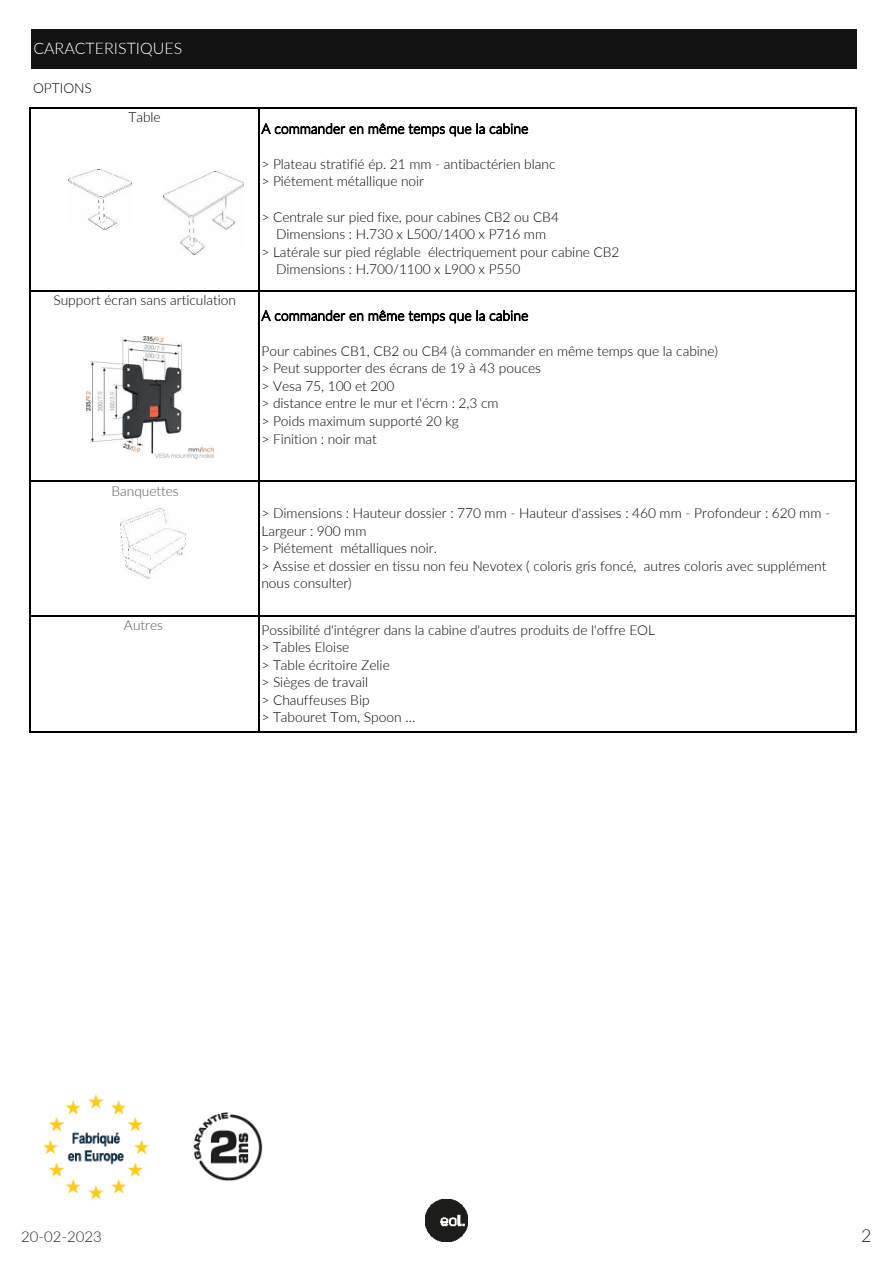
<style>
.page{position:relative;width:893px;height:1263px;background:#fff}
.page>*{position:absolute;margin:0;border:0;box-sizing:border-box;transform-origin:0 0}
.t1{font:300 18px "Lato";color:#231f20}
.t2{font:300 15.9px "Lato";color:#fff}
.t3{font:300 15px "Lato";color:#231f20}
.t4{font:300 13.8px/17.5px "Lato";color:#000}
.t5{font:300 13.8px "Lato";letter-spacing:-.005em;color:#53565a}
</style>
<div class="page">
<img style="left:425px;top:1199px;width:43px;height:43px">
<div style="left:31px;top:29px;width:825px;height:39px;background:#131313"></div>
<hr style="left:30px;top:107px;width:1px;height:625px;background:#000">
<hr style="left:258px;top:108px;width:1px;height:624px;background:#000">
<hr style="left:856px;top:108px;width:1px;height:624px;background:#000">
<hr style="left:31px;top:107px;width:826px;height:1px;background:#000">
<hr style="left:31px;top:291px;width:826px;height:1px;background:#000">
<hr style="left:31px;top:481px;width:826px;height:1px;background:#000">
<hr style="left:31px;top:615px;width:826px;height:1px;background:#000">
<hr style="left:31px;top:731px;width:826px;height:1px;background:#000">
<img style="left:68px;top:169px;width:64px;height:61px">
<img style="left:163px;top:171px;width:80px;height:83px">
<img style="left:120px;top:508px;width:65px;height:71px">
<img style="left:86px;top:336px;width:128px;height:122px">
<img style="left:43px;top:1094px;width:220px;height:106px">
<p class="t2" style="left:33px;top:37px;width:150px">CARACTERISTIQUES</p>
<p class="t4" style="left:33px;top:79px;width:60px">OPTIONS</p>
<p class="t4" style="left:129px;top:108px;width:34px">Table</p>
<p class="t4" style="left:53px;top:291px;width:184px">Support écran sans articulation</p>
<p class="t5" style="left:112px;top:481px;width:69px">Banquettes</p>
<p class="t5" style="left:124px;top:615px;width:41px">Autres</p>
<p class="t4" style="left:261px;top:119px;width:268px">A commander en même temps que la cabine</p>
<p class="t4" style="left:261px;top:154px;width:295px">&gt; Plateau stratifié ép. 21 mm - antibactérien blanc &gt; Piétement métallique noir</p>
<p class="t4" style="left:261px;top:207px;width:299px">&gt; Centrale sur pied fixe, pour cabines CB2 ou CB4</p>
<p class="t4" style="left:276px;top:225px;width:272px">Dimensions : H.730 x L500/1400 x P716 mm</p>
<p class="t4" style="left:261px;top:242px;width:359px">&gt; Latérale sur pied réglable électriquement pour cabine CB2</p>
<p class="t4" style="left:276px;top:260px;width:246px">Dimensions : H.700/1100 x L900 x P550</p>
<p class="t4" style="left:261px;top:306px;width:268px">A commander en même temps que la cabine</p>
<p class="t4" style="left:261px;top:341px;width:458px">Pour cabines CB1, CB2 ou CB4 (à commander en même temps que la cabine) &gt; Peut supporter des écrans de 19 à 43 pouces<br>&gt; Vesa 75, 100 et 200<br>&gt; distance entre le mur et l'écrn : 2,3 cm<br>&gt; Poids maximum supporté 20 kg<br>&gt; Finition : noir mat</p>
<p class="t4" style="left:261px;top:504px;width:570px">&gt; Dimensions : Hauteur dossier : 770 mm - Hauteur d'assises : 460 mm - Profondeur : 620 mm - Largeur : 900 mm<br>&gt; Piétement métalliques noir.<br>&gt; Assise et dossier en tissu non feu Nevotex ( coloris gris foncé, autres coloris avec supplément nous consulter)</p>
<p class="t4" style="left:261px;top:620px;width:395px">Possibilité d'intégrer dans la cabine d'autres produits de l'offre EOL &gt; Tables Eloise<br>&gt; Table écritoire Zelie<br>&gt; Sièges de travail<br>&gt; Chauffeuses Bip<br>&gt; Tabouret Tom, Spoon …</p>
<p class="t3" style="left:21px;top:1226px;width:82px">20-02-2023</p>
<h1 class="t1" style="left:861px;top:1223px;width:12px">2</h1>
</div>
